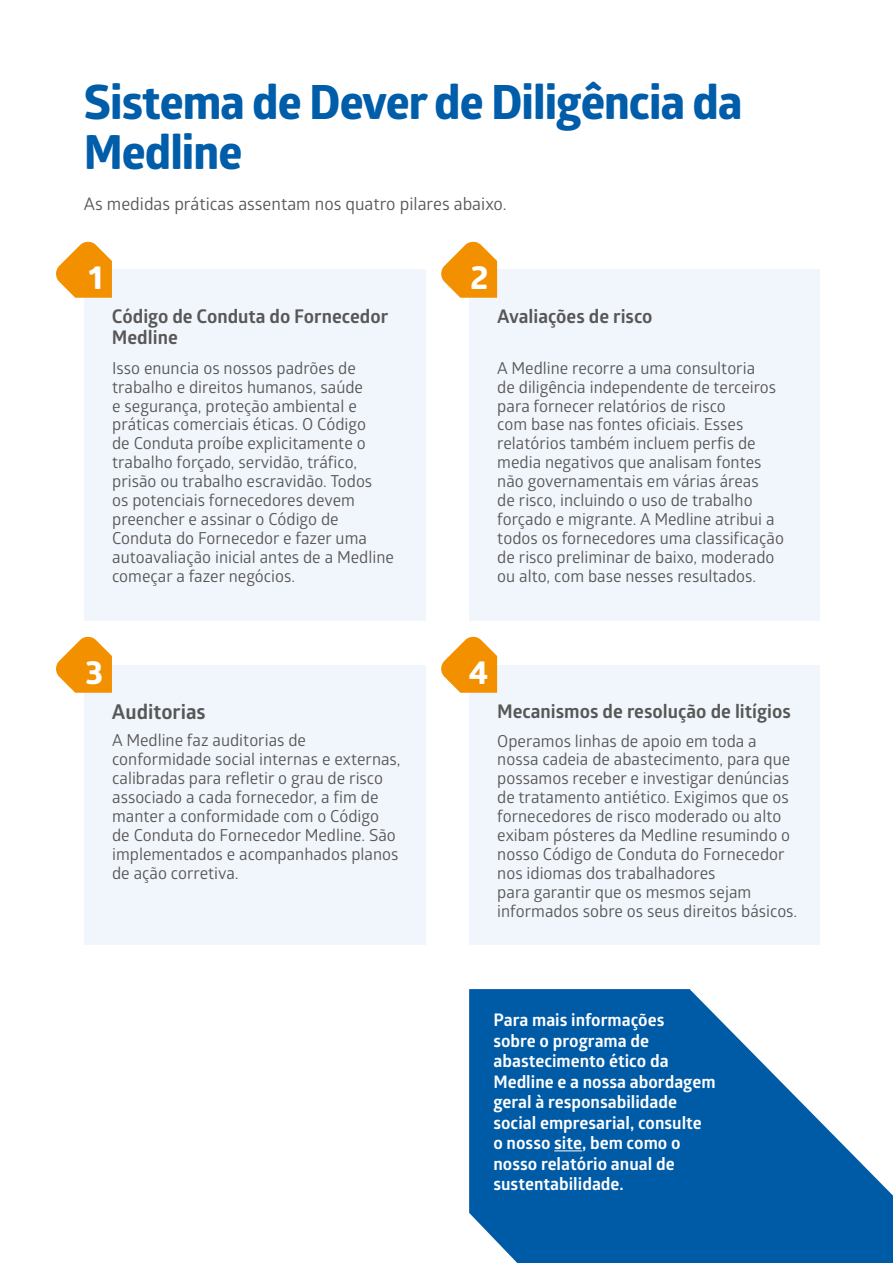
<style>
.page{position:relative;width:893px;height:1263px;background:#fff}
.page>*{position:absolute;margin:0;border:0;box-sizing:border-box;transform-origin:0 0}
.t1{font:700 47.25px/50.4px "Globerx";letter-spacing:-.02em;color:#005da9}
.t2{font:700 33px "Globerx";color:#fff}
.t3{font:700 20.4px "Glober";color:#575756}
.t4{font:700 18.9px/20.4px "Glober";color:#575756}
.t5{font:700 17.25px/20.4px "Glober";color:#fff}
.t6{font:17.25px "Glober";color:#575756}
.t7{font:16.5px/18.9px "Glober";color:#575756}
</style>
<div class="page">
<div style="left:84px;top:270px;width:341px;height:351px;background:#f1f5fc"></div>
<div style="left:84px;top:665px;width:341px;height:280px;background:#f1f5fc"></div>
<div style="left:469px;top:270px;width:350px;height:351px;background:#f1f5fc"></div>
<div style="left:469px;top:665px;width:350px;height:280px;background:#f1f5fc"></div>
<svg style="left:56px;top:241px;width:56px;height:57px"></svg>
<svg style="left:56px;top:636px;width:56px;height:57px"></svg>
<svg style="left:441px;top:241px;width:56px;height:57px"></svg>
<svg style="left:441px;top:636px;width:56px;height:57px"></svg>
<svg style="left:469px;top:989px;width:424px;height:274px;fill:#005ba7"></svg>
<svg style="left:554px;top:1150px;width:28px;height:1px"></svg>
<h1 class="t1" style="left:84px;top:77px;width:660px">Sistema de Dever de Diligência da<br>Medline</h1>
<p class="t6" style="left:84px;top:192px;width:424px">As medidas práticas assentam nos quatro pilares abaixo.</p>
<h2 class="t2" style="left:89px;top:253px;width:16px">1</h2>
<p class="t4" style="left:112px;top:306px;width:278px">Código de Conduta do Fornecedor<br>Medline</p>
<p class="t7" style="left:112px;top:358px;width:283px">Isso enuncia os nossos padrões de trabalho e direitos humanos, saúde<br>e segurança, proteção ambiental e práticas comerciais éticas. O Código<br>de Conduta proíbe explicitamente o trabalho forçado, servidão, tráfico, prisão ou trabalho escravidão. Todos<br>os potenciais fornecedores devem preencher e assinar o Código de Conduta do Fornecedor e fazer uma autoavaliação inicial antes de a Medline começar a fazer negócios.</p>
<h2 class="t2" style="left:86px;top:648px;width:19px">3</h2>
<p class="t3" style="left:112px;top:698px;width:95px">Auditorias</p>
<p class="t7" style="left:112px;top:730px;width:290px">A Medline faz auditorias de conformidade social internas e externas, calibradas para refletir o grau de risco associado a cada fornecedor, a fim de manter a conformidade com o Código de Conduta do Fornecedor Medline. São implementados e acompanhados planos de ação corretiva.</p>
<h2 class="t2" style="left:470px;top:253px;width:19px">2</h2>
<p class="t4" style="left:497px;top:306px;width:157px">Avaliações de risco</p>
<p class="t7" style="left:497px;top:358px;width:288px">A Medline recorre a uma consultoria<br>de diligência independente de terceiros para fornecer relatórios de risco<br>com base nas fontes oficiais. Esses relatórios também incluem perfis de media negativos que analisam fontes não governamentais em várias áreas<br>de risco, incluindo o uso de trabalho forçado e migrante. A Medline atribui a todos os fornecedores uma classificação de risco preliminar de baixo, moderado ou alto, com base nesses resultados.</p>
<h2 class="t2" style="left:469px;top:648px;width:21px">4</h2>
<p class="t4" style="left:497px;top:701px;width:295px">Mecanismos de resolução de litígios</p>
<p class="t7" style="left:497px;top:730px;width:302px">Operamos linhas de apoio em toda a nossa cadeia de abastecimento, para que possamos receber e investigar denúncias de tratamento antiético. Exigimos que os fornecedores de risco moderado ou alto exibam pósteres da Medline resumindo o nosso Código de Conduta do Fornecedor nos idiomas dos trabalhadores<br>para garantir que os mesmos sejam informados sobre os seus direitos básicos.</p>
<p class="t5" style="left:493px;top:1010px;width:224px">Para mais informações<br>sobre o programa de abastecimento ético da<br>Medline e a nossa abordagem geral à responsabilidade social empresarial, consulte o nosso site, bem como o nosso relatório anual de sustentabilidade.</p>
</div>
